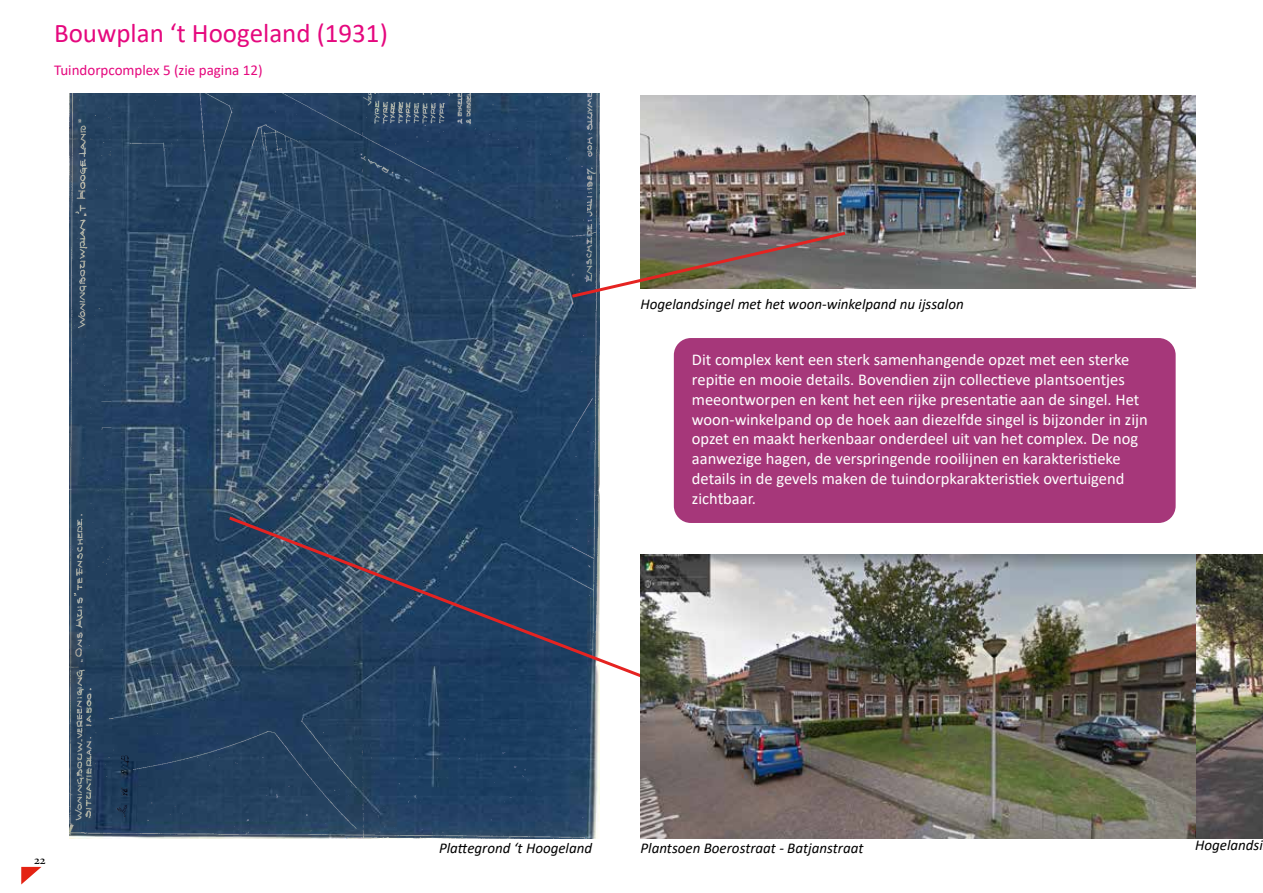
<style>
.page{position:relative;width:1263px;height:893px;background:#fff}
.page>*{position:absolute;margin:0;border:0;box-sizing:border-box;transform-origin:0 0}
.t1{font:27px "Calibri";color:#e5087e}
.t2{font:16.5px/19.8px "Calibri";color:#fff}
.t3{font:italic 15px "Calibri";color:#000}
.t4{font:15px "Calibri";color:#e5087e}
.t5{font:12px "Constantia";color:#000}
</style>
<div class="page">
<svg style="left:21px;top:867px;width:20px;height:17px"></svg>
<img style="left:69px;top:94px;width:531px;height:745px">
<svg style="left:226px;top:514px;width:509px;height:200px;background:#485e78"></svg>
<img style="left:640px;top:555px;width:623px;height:284px">
<img style="left:640px;top:95px;width:555px;height:193px">
<svg style="left:569px;top:230px;width:279px;height:70px"></svg>
<div style="left:674px;top:338px;width:501px;height:185px;background:#a6377a;border-radius:17px"></div>
<h1 class="t1" style="left:54px;top:15px;width:335px">Bouwplan ‘t Hoogeland (1931)</h1>
<p class="t4" style="left:54px;top:59px;width:210px">Tuindorpcomplex 5 (zie pagina 12)</p>
<p class="t3" style="left:640px;top:293px;width:325px">Hogelandsingel met het woon-winkelpand nu ijssalon</p>
<p class="t2" style="left:692px;top:349px;width:457px">Dit complex kent een sterk samenhangende opzet met een sterke repitie en mooie details. Bovendien zijn collectieve plantsoentjes meeontworpen en kent het een rijke presentatie aan de singel. Het woon-winkelpand op de hoek aan diezelfde singel is bijzonder in zijn opzet en maakt herkenbaar onderdeel uit van het complex. De nog aanwezige hagen, de verspringende rooilijnen en karakteristieke details in de gevels maken de tuindorpkarakteristiek overtuigend zichtbaar.</p>
<p class="t5" style="left:34px;top:852px;width:13px">22</p>
<p class="t3" style="left:439px;top:838px;width:155px">Plattegrond ‘t Hoogeland</p>
<p class="t3" style="left:640px;top:838px;width:225px">Plantsoen Boerostraat - Batjanstraat</p>
<p class="t3" style="left:1195px;top:835px;width:69px">Hogelandsi</p>
</div>
